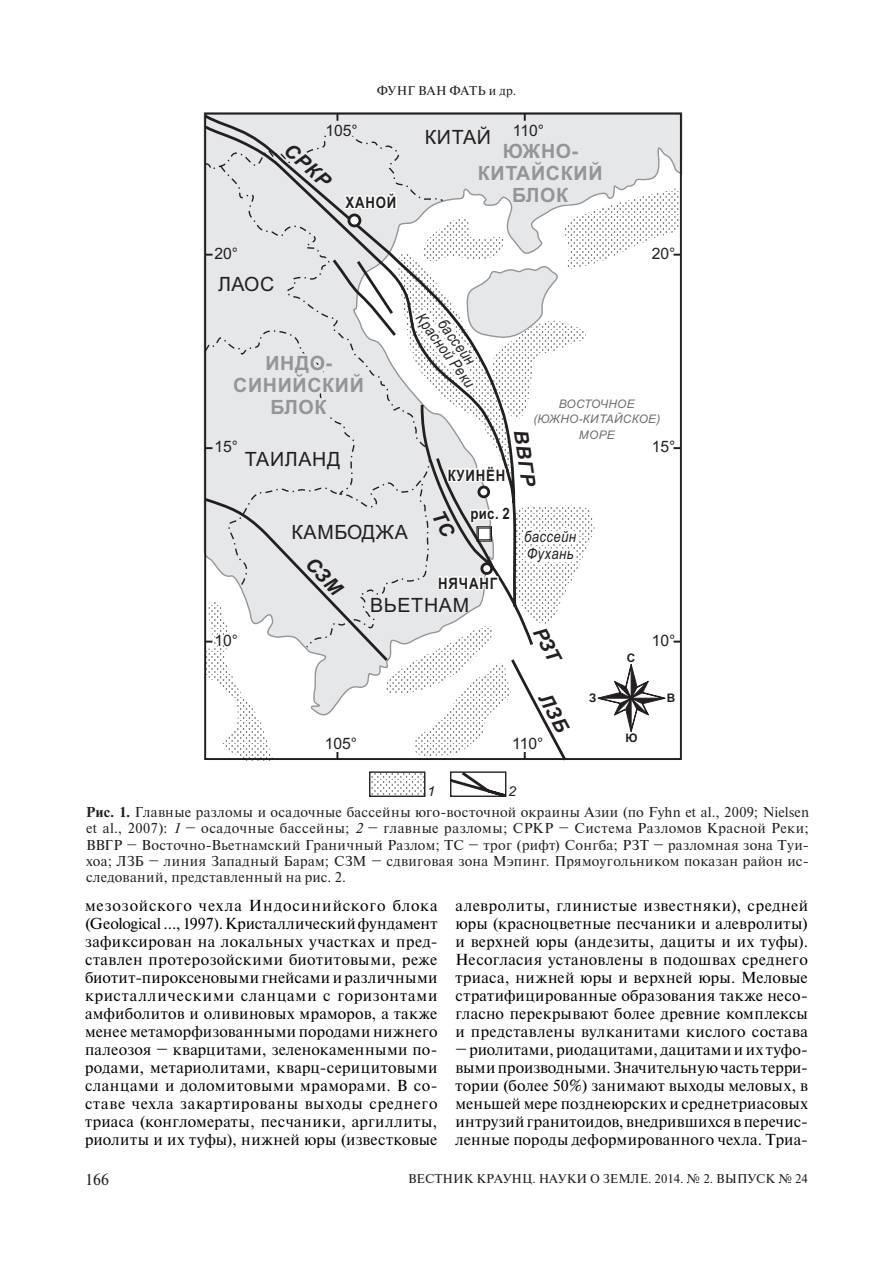
<style>
.page{position:relative;width:893px;height:1263px;background:#fff}
.page>*{position:absolute;margin:0;border:0;box-sizing:border-box;transform-origin:0 0}
.t1{font:700 19.65px/21.9px "Arial";letter-spacing:.035em;color:#939598;text-align:center}
.t2{font:19.65px "Arial";letter-spacing:.035em;color:#231f20}
.t3{font:italic 700 19.65px "Arial";color:#231f20}
.t4{font:15.75px "Arial";color:#231f20}
.t5{font:italic 15.75px/17.5px "Arial";letter-spacing:.03em;color:#231f20;scale:.84 1}
.t6{font:700 15.75px "Arial";letter-spacing:.065em;color:#231f20;scale:.84 1}
.t7{font:15px/18px "Times ET Plain";letter-spacing:.02em;color:#000;text-align:justify}
.t8{font:15px "Times ET Plain";color:#231f20}
.t9{font:italic 13.65px "Arial";color:#231f20;scale:1.06 1}
.Текст_сноски_и_рис{font:13.5px/16.2px "Times ET Plain";letter-spacing:.025em;color:#231f20;text-align:justify}
.t10{font:12px "Times ET Plain";color:#231f20}
.t11{font:12px "Times ET Plain";letter-spacing:.025em;color:#231f20}
.t12{font:italic 11.85px/15.8px "Arial";letter-spacing:.035em;color:#6c6d70;text-align:center}
.t13{font:700 11.85px "Arial";color:#231f20}
.s1{font-family:"Times ET Bold"}
.s2{font-family:"Times ET Italic"}
</style>
<div class="page">
<svg style="left:569px;top:187px;width:110px;height:365px"></svg>
<svg style="left:203px;top:112px;width:366px;height:649px"></svg>
<svg style="left:203px;top:122px;width:241px;height:527px;background:#dedfe1"></svg>
<svg style="left:207px;top:254px;width:6px;height:2px"></svg>
<svg style="left:207px;top:447px;width:6px;height:2px"></svg>
<svg style="left:207px;top:631px;width:33px;height:19px"></svg>
<svg style="left:673px;top:254px;width:6px;height:2px"></svg>
<svg style="left:673px;top:447px;width:6px;height:2px"></svg>
<svg style="left:320px;top:727px;width:43px;height:30px"></svg>
<svg style="left:405px;top:305px;width:78px;height:90px"></svg>
<svg style="left:471px;top:116px;width:136px;height:93px;background:#e6e7e9"></svg>
<div style="left:227px;top:341px;width:141px;height:81px;background:#e6e7e9"></div>
<svg style="left:281px;top:116px;width:117px;height:100px;background:#dedee0"></svg>
<svg style="left:446px;top:427px;width:94px;height:64px"></svg>
<div style="left:479px;top:487px;width:10px;height:10px;background:#fff;border-radius:50%"></div>
<div style="left:477px;top:486px;width:13px;height:12px;border:3px solid #231f20;border-radius:50%"></div>
<div style="left:349px;top:215px;width:11px;height:11px;background:#fff;border-radius:50%"></div>
<div style="left:348px;top:214px;width:13px;height:13px;border:3px solid #231f20;border-radius:50%"></div>
<svg style="left:371px;top:773px;width:51px;height:22px"></svg>
<div style="left:369px;top:771px;width:56px;height:26px;border:1px solid #231f20"></div>
<svg style="left:450px;top:771px;width:57px;height:26px"></svg>
<div style="left:302px;top:555px;width:74px;height:46px;background:#e6e7e9"></div>
<svg style="left:507px;top:623px;width:175px;height:136px"></svg>
<svg style="left:427px;top:502px;width:156px;height:91px"></svg>
<p class="t11" style="left:377px;top:84px;width:141px">ФУНГ ВАН ФАТЬ и др.</p>
<p class="t4" style="left:325px;top:120px;width:34px">105°</p>
<p class="t4" style="left:513px;top:120px;width:33px">110°</p>
<p class="t2" style="left:425px;top:124px;width:68px">КИТАЙ</p>
<p class="t3" style="left:296px;top:137px;width:56px;rotate:42deg">СРКР</p>
<p class="t1" style="left:478px;top:140px;width:126px">ЮЖНО-<br>КИТАЙСКИЙ<br>БЛОК</p>
<p class="t6" style="left:345px;top:191px;width:62px">ХАНОЙ</p>
<p class="t4" style="left:214px;top:242px;width:25px">20°</p>
<p class="t2" style="left:218px;top:270px;width:58px">ЛАОС</p>
<p class="t4" style="left:652px;top:242px;width:25px">20°</p>
<p class="t1" style="left:233px;top:353px;width:132px">ИНДО-<br>СИНИЙСКИЙ<br>БЛОК</p>
<p class="t4" style="left:214px;top:436px;width:25px">15°</p>
<p class="t2" style="left:245px;top:446px;width:97px">ТАИЛАНД</p>
<p class="t5" style="left:437px;top:303px;width:106px;line-height:14.1px;text-align:center;rotate:54deg">бассейн<br>Красной Реки</p>
<p class="t6" style="left:448px;top:464px;width:70px">КУИНЁН</p>
<p class="t12" style="left:533px;top:396px;width:128px">ВОСТОЧНОЕ (ЮЖНО-КИТАЙСКОЕ)<br>МОРЕ</p>
<p class="t3" style="left:534px;top:429px;width:57px;rotate:82deg">ВВГР</p>
<p class="t4" style="left:652px;top:436px;width:25px">15°</p>
<p class="t6" style="left:470px;top:502px;width:48px">рис. 2</p>
<p class="t4" style="left:214px;top:629px;width:25px">10°</p>
<p class="t2" style="left:291px;top:518px;width:118px">КАМБОДЖА</p>
<p class="t6" style="left:438px;top:572px;width:72px">НЯЧАНГ</p>
<p class="t2" style="left:370px;top:592px;width:100px">ВЬЕТНАМ</p>
<p class="t5" style="left:524px;top:528px;width:64px">бассейн<br>Фухань</p>
<p class="t4" style="left:325px;top:732px;width:34px">105°</p>
<p class="t4" style="left:512px;top:732px;width:33px">110°</p>
<p class="t13" style="left:627px;top:649px;width:10px">С</p>
<p class="t4" style="left:652px;top:629px;width:25px">10°</p>
<p class="t13" style="left:589px;top:689px;width:9px">З</p>
<p class="t13" style="left:667px;top:689px;width:10px">В</p>
<p class="t13" style="left:625px;top:730px;width:14px">Ю</p>
<p class="t9" style="left:427px;top:783px;width:9px">1</p>
<p class="t9" style="left:508px;top:783px;width:9px">2</p>
<p class="Текст_сноски_и_рис" style="left:86px;top:804px;width:724px"><span class="s1">Рис. 1.</span> Главные разломы и осадочные бассейны юго-восточной окраины Азии (по Fyhn et al., 2009; Nielsen et al., 2007): <span class="s2">1</span> – осадочные бассейны; <span class="s2">2</span> – главные разломы; CРКР – Система Разломов Красной Реки; ВВГР – Восточно-Вьетнамский Граничный Разлом; ТС – трог (рифт) Сонгба; РЗТ – разломная зона Туи&shy;хоа; ЛЗБ – линия Западный Барам; СЗМ – сдвиговая зона Мэпинг. Прямоугольником показан район ис&shy;следований, представленный на рис. 2.</p>
<p class="t7" style="left:85px;top:896px;width:354px">мезозойского чехла Индосинийского блока (Geological …, 1997). Кристаллический фундамент зафиксирован на локальных участках и пред&shy;ставлен протерозойскими биотитовыми, реже биотит-пироксеновыми гнейсами и различными кристаллическими сланцами с горизонтами амфиболитов и оливиновых мраморов, а также менее метаморфизованными породами нижнего палеозоя – кварцитами, зеленокаменными по&shy;родами, метариолитами, кварц-серицитовыми сланцами и доломитовыми мраморами. В со&shy;ставе чехла закартированы выходы среднего триаса (конгломераты, песчаники, аргиллиты, риолиты и их туфы), нижней юры (известковые</p>
<p class="t7" style="left:455px;top:896px;width:354px">алевролиты, глинистые известняки), средней юры (красноцветные песчаники и алевролиты) и верхней юры (андезиты, дациты и их туфы).<br>Несогласия установлены в подошвах среднего триаса, нижней юры и верхней юры. Меловые стратифицированные образования также несо&shy;гласно перекрывают более древние комплексы и представлены вулканитами кислого состава</p>
<p class="t7" style="left:455px;top:1040px;width:354px">– риолитами, риодацитами, дацитами и их туфо&shy;выми производными. Значительную часть терри&shy;тории (более 50%) занимают выходы меловых, в меньшей мере позднеюрских и среднетриасовых интрузий гранитоидов, внедрившихся в перечис&shy;ленные породы деформированного чехла. Триа-</p>
<p class="t8" style="left:85px;top:1171px;width:25px">166</p>
<p class="t10" style="left:408px;top:1172px;width:401px">ВЕСТНИК КРАУНЦ. НАУКИ О ЗЕМЛЕ. 2014. № 2. ВЫПУСК № 24</p>
</div>
